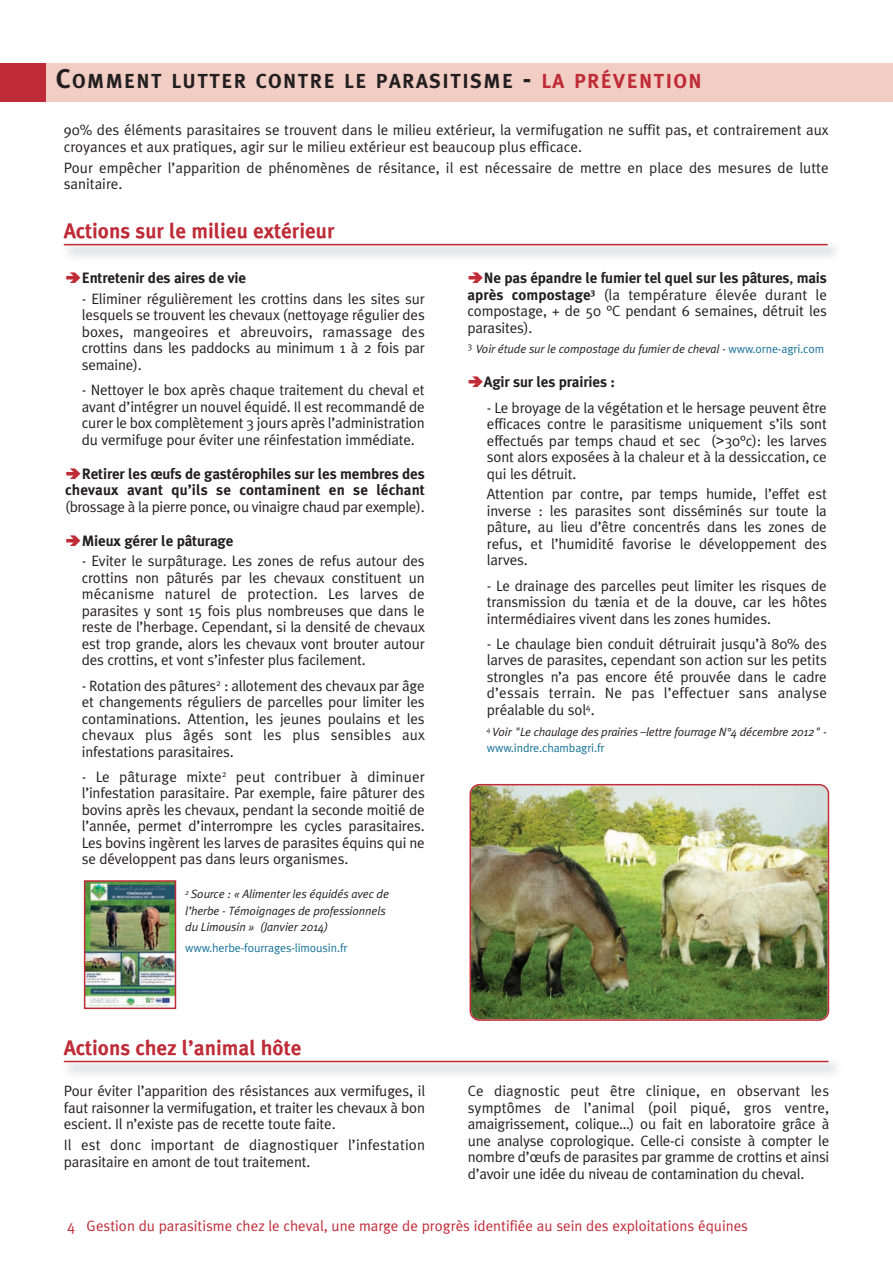
<style>
.page{position:relative;width:893px;height:1263px;background:#fff}
.page>*{position:absolute;margin:0;border:0;box-sizing:border-box;transform-origin:0 0}
.t1{font:700 21px "Meta Plus";color:#bf2b37}
.t2{font:700 20.25px "Meta Plus";letter-spacing:.075em;color:#231f20}
.t3{font:15px/16.5px "Meta Plus Normal";letter-spacing:-.01em;color:#231f20;text-align:justify}
.t4{font:700 15px/16.5px "Meta Plus";letter-spacing:-.01em;color:#231f20;text-align:right}
.t5{font:15px "Meta Plus Normal";color:#bf2b37}
.t6{font:15px/16.5px "Meta Plus Normal";letter-spacing:.01em;color:#231f20}
.t7{font:italic 12px/16.5px "Meta Plus Normal";letter-spacing:-.01em;color:#231f20}
.t8{font:12px "Meta Plus Normal";letter-spacing:-.01em;color:#177399}
.s1{font-size:27px}
.s2{color:#bf2b37}
.s3{font-family:"Meta Plus Normal";font-weight:400}
.s4{font-family:"Meta Plus";font-weight:700}
.s5{font-style:normal;color:#177399}
.s6{font-family:"Microsoft Sans Serif"}
</style>
<div class="page">
<div style="left:46px;top:64px;width:847px;height:38px;background:#f1cdc3"></div>
<div style="left:0;top:64px;width:46px;height:38px;background:#bf2b37"></div>
<img style="left:63px;top:237px;width:772px;height:20px">
<img style="left:64px;top:237px;width:122px;height:2px">
<hr style="left:64px;top:244px;width:764px;height:1px;background:#bf2b37">
<img style="left:470px;top:784px;width:359px;height:237px">
<img style="left:87px;top:883px;width:86px;height:123px">
<div style="left:84px;top:880px;width:92px;height:129px;border:2px solid #bf2b37"></div>
<img style="left:63px;top:1054px;width:773px;height:20px">
<img style="left:64px;top:1054px;width:129px;height:1px">
<hr style="left:64px;top:1061px;width:764px;height:1px;background:#bf2b37">
<h2 class="t2" style="left:56px;top:69px;width:647px"><span class="s1">C</span>OMMENT LUTTER CONTRE LE PARASITISME <span class="s1">-</span> <span class="s2">LA PRÉVENTION</span></h2>
<p class="t3" style="left:64px;top:122px;width:766px">90% des éléments parasitaires se trouvent dans le milieu extérieur, la vermifugation ne suffit pas, et contrairement aux croyances et aux pratiques, agir sur le milieu extérieur est beaucoup plus efficace.</p>
<p class="t3" style="left:64px;top:159px;width:766px">Pour empêcher l’apparition de phénomènes de résitance, il est nécessaire de mettre en place des mesures de lutte sanitaire.</p>
<h1 class="t1" style="left:64px;top:219px;width:272px">Actions sur le milieu extérieur</h1>
<p class="t4" style="left:82px;top:270px;width:166px">Entretenir des aires de vie</p>
<p class="t3" style="left:82px;top:290px;width:345px">- Eliminer régulièrement les crottins dans les sites sur lesquels se trouvent les chevaux (nettoyage régulier des boxes, mangeoires et abreuvoirs, ramassage des crottins dans les paddocks au minimum 1 à 2 fois par semaine).</p>
<p class="t3" style="left:82px;top:382px;width:344px">- Nettoyer le box après chaque traitement du cheval et avant d’intégrer un nouvel équidé. Il est recommandé de curer le box complètement 3 jours après l’administration du vermifuge pour éviter une réinfestation immédiate.</p>
<p class="t4" style="left:65px;top:465px;width:361px">Retirer les œufs de gastérophiles sur les membres des chevaux avant qu’ils se contaminent en se léchant</p>
<p class="t3" style="left:65px;top:498px;width:361px">(brossage à la pierre ponce, ou vinaigre chaud par exemple).</p>
<p class="t4" style="left:82px;top:532px;width:153px">Mieux gérer le pâturage</p>
<p class="t3" style="left:82px;top:553px;width:345px">- Eviter le surpâturage. Les zones de refus autour des crottins non pâturés par les chevaux constituent un mécanisme naturel de protection. Les larves de parasites y sont 15 fois plus nombreuses que dans le reste de l’herbage. Cependant, si la densité de chevaux est trop grande, alors les chevaux vont brouter autour des crottins, et vont s’infester plus facilement.</p>
<p class="t3" style="left:82px;top:677px;width:345px">- Rotation des pâtures<sup>2</sup> : allotement des chevaux par âge et changements réguliers de parcelles pour limiter les contaminations. Attention, les jeunes poulains et les chevaux plus âgés sont les plus sensibles aux infestations parasitaires.</p>
<p class="t3" style="left:82px;top:768px;width:345px">- Le pâturage mixte<sup>2</sup> peut contribuer à diminuer l’infestation parasitaire. Par exemple, faire pâturer des bovins après les chevaux, pendant la seconde moitié de l’année, permet d’interrompre les cycles parasitaires.<br>Les bovins ingèrent les larves de parasites équins qui ne se développent pas dans leurs organismes.</p>
<p class="t7" style="left:185px;top:886px;width:205px"><sup>2</sup> Source : « Alimenter les équidés avec de l’herbe - Témoignages de professionnels du Limousin » (Janvier 2014)</p>
<p class="t8" style="left:185px;top:941px;width:164px">www.herbe-fourrages-limousin.fr</p>
<h1 class="t1" style="left:64px;top:1036px;width:239px">Actions chez l’animal hôte</h1>
<p class="t3" style="left:64px;top:1083px;width:363px">Pour éviter l’apparition des résistances aux vermifuges, il faut raisonner la vermifugation, et traiter les chevaux à bon escient. Il n’existe pas de recette toute faite.</p>
<p class="t6" style="left:64px;top:1137px;width:363px">Il est donc important de diagnostiquer l’infestation parasitaire en amont de tout traitement.</p>
<p class="t4" style="left:484px;top:270px;width:345px">Ne pas épandre le fumier tel quel sur les pâtures<span class="s3">,</span> mais</p>
<p class="t3" style="left:467px;top:286px;width:361px"><span class="s4">après compostage</span><sup>3</sup> (la température élevée durant le compostage, + de 50 °C pendant 6 semaines, détruit les parasites).</p>
<p class="t7" style="left:467px;top:341px;width:358px"><sup>3</sup> Voir étude sur le compostage du fumier de cheval - <span class="s5">www.orne-agri.com</span></p>
<p class="t4" style="left:484px;top:374px;width:133px">Agir sur les prairies :</p>
<p class="t3" style="left:487px;top:399px;width:342px">- Le broyage de la végétation et le hersage peuvent être efficaces contre le parasitisme uniquement s’ils sont effectués par temps chaud et sec (<span class="s6">&gt;</span>30°c): les larves sont alors exposées à la chaleur et à la dessiccation, ce qui les détruit.</p>
<p class="t3" style="left:487px;top:486px;width:341px">Attention par contre, par temps humide, l’effet est inverse : les parasites sont disséminés sur toute la pâture, au lieu d’être concentrés dans les zones de refus, et l’humidité favorise le développement des larves.</p>
<p class="t3" style="left:487px;top:577px;width:341px">- Le drainage des parcelles peut limiter les risques de transmission du tænia et de la douve, car les hôtes intermédiaires vivent dans les zones humides.</p>
<p class="t3" style="left:487px;top:635px;width:342px">- Le chaulage bien conduit détruirait jusqu’à 80% des larves de parasites, cependant son action sur les petits strongles n’a pas encore été prouvée dans le cadre d’essais terrain. Ne pas l’effectuer sans analyse préalable du sol<sup>4</sup>.</p>
<p class="t7" style="left:487px;top:723px;width:341px"><sup>4</sup> Voir "Le chaulage des prairies –lettre fourrage N°4 décembre 2012" - <span class="s5">www.indre.chambagri.fr</span></p>
<p class="t3" style="left:468px;top:1083px;width:363px">Ce diagnostic peut être clinique, en observant les symptômes de l’animal (poil piqué, gros ventre, amaigrissement, colique…) ou fait en laboratoire grâce à une analyse coprologique. Celle-ci consiste à compter le nombre d’œufs de parasites par gramme de crottins et ainsi d’avoir une idée du niveau de contamination du cheval.</p>
<p class="t5" style="left:67px;top:1217px;width:682px">4 Gestion du parasitisme chez le cheval, une marge de progrès identifiée au sein des exploitations équines</p>
</div>
